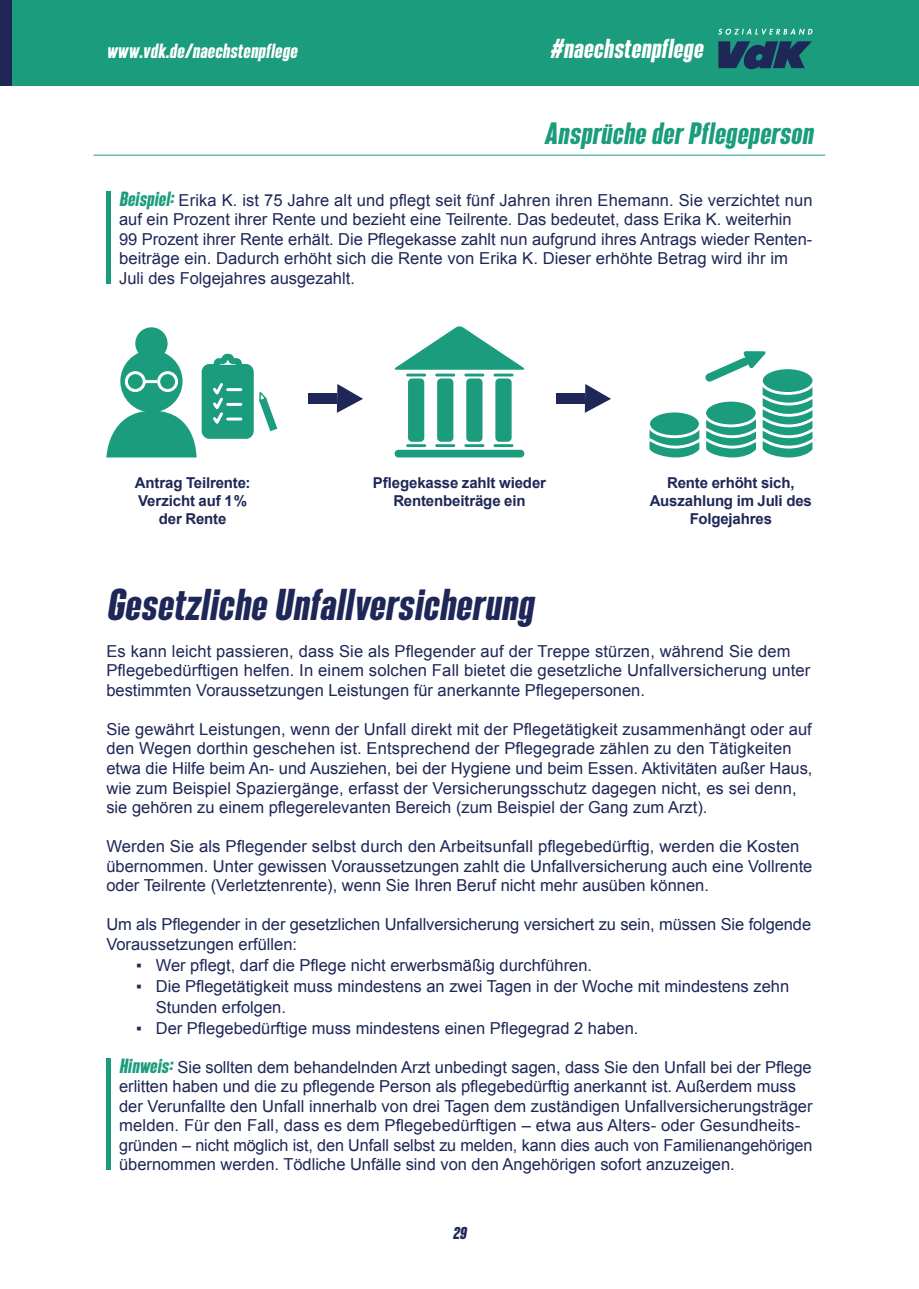
<style>
.page{position:relative;width:919px;height:1289px;background:#fff}
.page>*{position:absolute;margin:0;border:0;box-sizing:border-box;transform-origin:0 0}
.t1{font:italic 600 39px "SEBLACK";letter-spacing:.02em;color:#1e2758}
.t2{font:italic 600 27px "SEBLACK";letter-spacing:.02em;color:#1b9c7d}
.t3{font:italic 600 24px "SEBLACK";letter-spacing:.02em;color:#fff}
.t4{font:italic 600 18px "SEBLACK";letter-spacing:.02em;color:#fff}
.t5{font:16.5px/19.5px "Arial";color:#1e2758}
.t6{font:700 15px/18px "Arial";letter-spacing:-.01em;color:#1e2758;text-align:center}
.t7{font:italic 600 15px "SEBLACK";color:#1e2758}
.s1{font-family:"SEBLACK";font-weight:600;font-style:italic;font-size:18px;color:#1b9c7d}
</style>
<div class="page">
<hr style="left:94px;top:155px;width:731px;height:1px;background:#1b9c7d">
<div style="left:106px;top:191px;width:5px;height:93px;background:#1b9c7d"></div>
<div style="left:106px;top:1058px;width:5px;height:112px;background:#1b9c7d"></div>
<div style="left:202px;top:364px;width:52px;height:75px;background:#1b9c7d;border:10px solid #1b9c7d;border-radius:3px"></div>
<svg style="left:210px;top:380px;width:34px;height:48px"></svg>
<svg style="left:211px;top:353px;width:34px;height:21px"></svg>
<div style="left:120px;top:350px;width:62px;height:62px;background:#1b9c7d;border-radius:50%"></div>
<div style="left:135px;top:327px;width:33px;height:32px;background:#1b9c7d;border-radius:50%"></div>
<div style="left:125px;top:371px;width:21px;height:21px;border:3px solid #fff;border-radius:50%"></div>
<div style="left:157px;top:371px;width:21px;height:21px;border:3px solid #fff;border-radius:50%"></div>
<hr style="left:143px;top:380px;width:14px;height:3px;background:#fff">
<svg style="left:106px;top:410px;width:91px;height:47px"></svg>
<svg style="left:259px;top:392px;width:19px;height:40px"></svg>
<svg style="left:394px;top:326px;width:131px;height:44px"></svg>
<div style="left:408px;top:378px;width:16px;height:64px;background:#1b9c7d;border-radius:4px"></div>
<div style="left:437px;top:378px;width:16px;height:64px;background:#1b9c7d;border-radius:4px"></div>
<div style="left:466px;top:378px;width:16px;height:64px;background:#1b9c7d;border-radius:4px"></div>
<div style="left:495px;top:378px;width:16px;height:64px;background:#1b9c7d;border-radius:4px"></div>
<hr style="left:406px;top:373px;width:20px;height:3px;background:#1b9c7d">
<hr style="left:406px;top:444px;width:20px;height:3px;background:#1b9c7d">
<hr style="left:435px;top:373px;width:20px;height:3px;background:#1b9c7d">
<hr style="left:435px;top:444px;width:20px;height:3px;background:#1b9c7d">
<hr style="left:464px;top:373px;width:20px;height:3px;background:#1b9c7d">
<hr style="left:464px;top:444px;width:20px;height:3px;background:#1b9c7d">
<hr style="left:493px;top:373px;width:20px;height:3px;background:#1b9c7d">
<hr style="left:493px;top:444px;width:20px;height:3px;background:#1b9c7d">
<div style="left:394px;top:450px;width:130px;height:7px;background:#1b9c7d;border-radius:4px"></div>
<svg style="left:337px;top:384px;width:26px;height:29px"></svg>
<div style="left:308px;top:393px;width:29px;height:10px;background:#1e2758"></div>
<svg style="left:584px;top:384px;width:27px;height:29px"></svg>
<div style="left:556px;top:393px;width:28px;height:10px;background:#1e2758"></div>
<svg style="left:649px;top:351px;width:164px;height:106px"></svg>
<div style="left:0;top:0;width:13px;height:85px;background:#1e2758"></div>
<div style="left:13px;top:0;width:905px;height:85px;background:#1b9c7d"></div>
<svg style="left:718px;top:29px;width:94px;height:6px"></svg>
<svg style="left:718px;top:41px;width:93px;height:28px"></svg>
<p class="t4" style="left:106px;top:40px;width:192px">www.vdk.de/naechstenpflege</p>
<h3 class="t3" style="left:549px;top:34px;width:154px">#naechstenpflege</h3>
<h2 class="t2" style="left:544px;top:117px;width:270px">Ansprüche der Pflegeperson</h2>
<p class="t5" style="left:119px;top:190px;width:694px"><span class="s1">Beispiel:</span> Erika K. ist 75 Jahre alt und pflegt seit fünf Jahren ihren Ehemann. Sie verzichtet nun auf ein Prozent ihrer Rente und bezieht eine Teilrente. Das bedeutet, dass Erika K. weiterhin 99 Prozent ihrer Rente erhält. Die Pflegekasse zahlt nun aufgrund ihres Antrags wieder Renten&shy;beiträge ein. Dadurch erhöht sich die Rente von Erika K. Dieser erhöhte Betrag wird ihr im Juli des Folgejahres ausgezahlt.</p>
<p class="t6" style="left:135px;top:474px;width:117px">Antrag Teilrente:<br>Verzicht auf 1% der Rente</p>
<p class="t6" style="left:373px;top:474px;width:175px">Pflegekasse zahlt wieder<br>Rentenbeiträge ein</p>
<p class="t6" style="left:649px;top:474px;width:164px">Rente erhöht sich,<br>Auszahlung im Juli des<br>Folgejahres</p>
<h1 class="t1" style="left:106px;top:581px;width:428px">Gesetzliche Unfallversicherung</h1>
<p class="t5" style="left:106px;top:641px;width:705px">Es kann leicht passieren, dass Sie als Pflegender auf der Treppe stürzen, während Sie dem<br>Pflegebedürftigen helfen. In einem solchen Fall bietet die gesetzliche Unfallversicherung unter bestimmten Voraussetzungen Leistungen für anerkannte Pflegepersonen.</p>
<p class="t5" style="left:106px;top:719px;width:707px">Sie gewährt Leistungen, wenn der Unfall direkt mit der Pflegetätigkeit zusammenhängt oder auf den Wegen dorthin geschehen ist. Entsprechend der Pflegegrade zählen zu den Tätigkeiten etwa die Hilfe beim An- und Ausziehen, bei der Hygiene und beim Essen. Aktivitäten außer Haus, wie zum Beispiel Spaziergänge, erfasst der Versicherungsschutz dagegen nicht, es sei denn, sie gehören zu einem pflegerelevanten Bereich (zum Beispiel der Gang zum Arzt).</p>
<p class="t5" style="left:106px;top:836px;width:707px">Werden Sie als Pflegender selbst durch den Arbeitsunfall pflegebedürftig, werden die Kosten übernommen. Unter gewissen Voraussetzungen zahlt die Unfallversicherung auch eine Vollrente oder Teilrente (Verletztenrente), wenn Sie Ihren Beruf nicht mehr ausüben können.</p>
<p class="t5" style="left:106px;top:914px;width:706px">Um als Pflegender in der gesetzlichen Unfallversicherung versichert zu sein, müssen Sie folgende<br>Voraussetzungen erfüllen:</p>
<p class="t5" style="left:136px;top:955px;width:457px">▪ Wer pflegt, darf die Pflege nicht erwerbsmäßig durchführen.</p>
<p class="t5" style="left:156px;top:975px;width:635px;line-height:21px;text-indent:-20px">▪ Die Pflegetätigkeit muss mindestens an zwei Tagen in der Woche mit mindestens zehn<br>Stunden erfolgen.</p>
<p class="t5" style="left:136px;top:1018px;width:504px">▪ Der Pflegebedürftige muss mindestens einen Pflegegrad 2 haben.</p>
<p class="t5" style="left:119px;top:1057px;width:695px"><span class="s1">Hinweis:</span> Sie sollten dem behandelnden Arzt unbedingt sagen, dass Sie den Unfall bei der Pflege erlitten haben und die zu pflegende Person als pflegebedürftig anerkannt ist. Außerdem muss der Verunfallte den Unfall innerhalb von drei Tagen dem zuständigen Unfallversicherungsträger melden. Für den Fall, dass es dem Pflegebedürftigen – etwa aus Alters- oder Gesundheits&shy;gründen – nicht möglich ist, den Unfall selbst zu melden, kann dies auch von Familienangehörigen übernommen werden. Tödliche Unfälle sind von den Angehörigen sofort anzuzeigen.</p>
<p class="t7" style="left:453px;top:1224px;width:15px">29</p>
</div>
